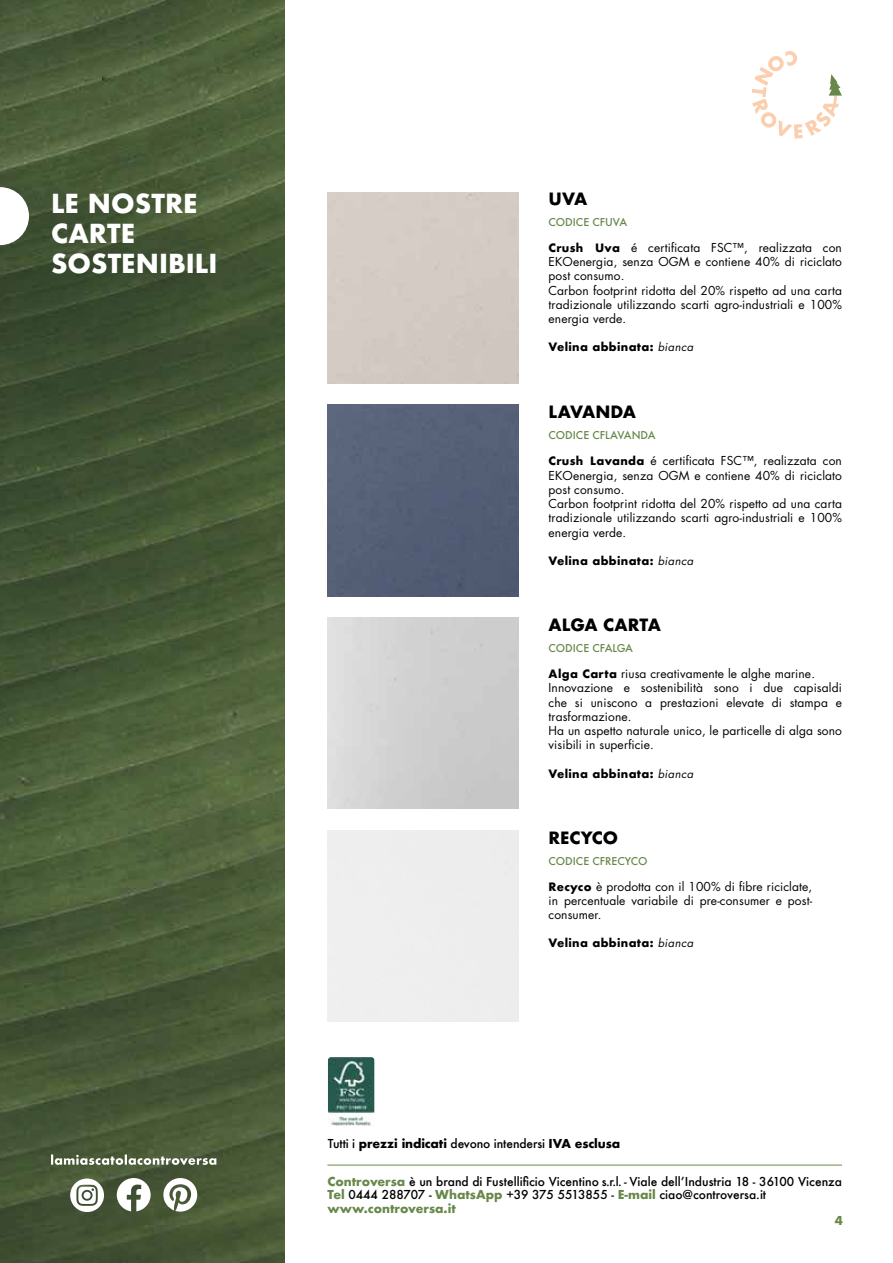
<style>
.page{position:relative;width:893px;height:1263px;background:#fff}
.page>*{position:absolute;margin:0;border:0;box-sizing:border-box;transform-origin:0 0}
.t1{font:700 25.5px/30px "Futura";color:#fff}
.t2{font:700 16.5px "Futura";color:#000}
.t3{font:12px/14.2px "Futura Std";letter-spacing:.01em;color:#000}
.t4{font:500 12px/13.5px "Futura";color:#000}
.t5{font:700 12px "Futura";letter-spacing:-.01em;color:#000}
.t6{font:700 12px "Futura";color:#678849}
.t7{font:700 11.25px "Futura";letter-spacing:.03em;color:#000}
.t8{font:500 10.5px "Futura";color:#678849}
.s1{font-family:"Futura";font-weight:700;font-size:11.25px}
.s2{font-family:"Futura Std";font-weight:400;font-style:italic}
.s3{font-weight:500}
.s4{font-weight:700;color:#678849}
</style>
<div class="page">
<img style="left:0;top:0;width:285px;height:1263px">
<svg style="left:0;top:187px;width:29px;height:58px"></svg>
<hr style="left:327px;top:1165px;width:515px;height:1px;background:#678849">
<svg style="left:752px;top:51px;width:90px;height:87px"></svg>
<svg style="left:51px;top:1154px;width:165px;height:11px"></svg>
<svg style="left:117px;top:1178px;width:34px;height:33px"></svg>
<svg style="left:70px;top:1178px;width:34px;height:34px"></svg>
<svg style="left:163px;top:1178px;width:34px;height:33px"></svg>
<div style="left:327px;top:405px;width:192px;height:191px;background:#545f75"></div>
<img style="left:328px;top:1057px;width:46px;height:69px">
<h1 class="t1" style="left:51px;top:188px;width:168px">LE NOSTRE<br>CARTE<br>SOSTENIBILI</h1>
<h2 class="t2" style="left:549px;top:187px;width:40px">UVA</h2>
<p class="t8" style="left:549px;top:215px;width:80px">CODICE CFUVA</p>
<p class="t3" style="left:549px;top:241px;width:295px"><span class="s1">Crush Uva</span> é certificata FSC™, realizzata con EKOenergia, senza OGM e contiene 40% di riciclato post consumo.<br>Carbon footprint ridotta del 20% rispetto ad una carta tradizionale utilizzando scarti agro-industriali e 100% energia verde.</p>
<p class="t7" style="left:549px;top:339px;width:146px">Velina abbinata: <span class="s2">bianca</span></p>
<h2 class="t2" style="left:549px;top:400px;width:89px">LAVANDA</h2>
<p class="t8" style="left:549px;top:428px;width:108px">CODICE CFLAVANDA</p>
<p class="t3" style="left:549px;top:454px;width:295px"><span class="s1">Crush Lavanda</span> é certificata FSC™, realizzata con EKOenergia, senza OGM e contiene 40% di riciclato post consumo.<br>Carbon footprint ridotta del 20% rispetto ad una carta tradizionale utilizzando scarti agro-industriali e 100% energia verde.</p>
<p class="t7" style="left:549px;top:552px;width:146px">Velina abbinata: <span class="s2">bianca</span></p>
<h2 class="t2" style="left:549px;top:613px;width:114px">ALGA CARTA</h2>
<p class="t8" style="left:549px;top:641px;width:86px">CODICE CFALGA</p>
<p class="t3" style="left:549px;top:667px;width:295px"><span class="s1">Alga Carta</span> riusa creativamente le alghe marine.<br>Innovazione e sostenibilità sono i due capisaldi che si uniscono a prestazioni elevate di stampa e trasformazione.<br>Ha un aspetto naturale unico, le particelle di alga sono visibili in superficie.</p>
<p class="t7" style="left:549px;top:765px;width:146px">Velina abbinata: <span class="s2">bianca</span></p>
<h2 class="t2" style="left:549px;top:826px;width:71px">RECYCO</h2>
<p class="t8" style="left:549px;top:854px;width:100px">CODICE CFRECYCO</p>
<p class="t3" style="left:549px;top:879px;width:265px;text-align:justify"><span class="s1">Recyco</span> è prodotta con il 100% di fibre riciclate, in percentuale variabile di pre-consumer e post&shy;consumer.</p>
<p class="t7" style="left:549px;top:935px;width:146px">Velina abbinata: <span class="s2">bianca</span></p>
<p class="t5" style="left:328px;top:1135px;width:294px"><span class="s3">Tutti i</span> prezzi indicati <span class="s3">devono intendersi</span> IVA esclusa</p>
<p class="t4" style="left:327px;top:1174px;width:516px"><span class="s4">Controversa</span> è un brand di Fustellificio Vicentino s.r.l. - Viale dell’Industria 18 - 36100 Vicenza<br><span class="s4">Tel</span> 0444 288707 - <span class="s4">WhatsApp</span> +39 375 5513855 - <span class="s4">E-mail</span> ciao@controversa.it <span class="s4">www.controversa.it</span></p>
<p class="t6" style="left:835px;top:1211px;width:10px">4</p>
</div>
